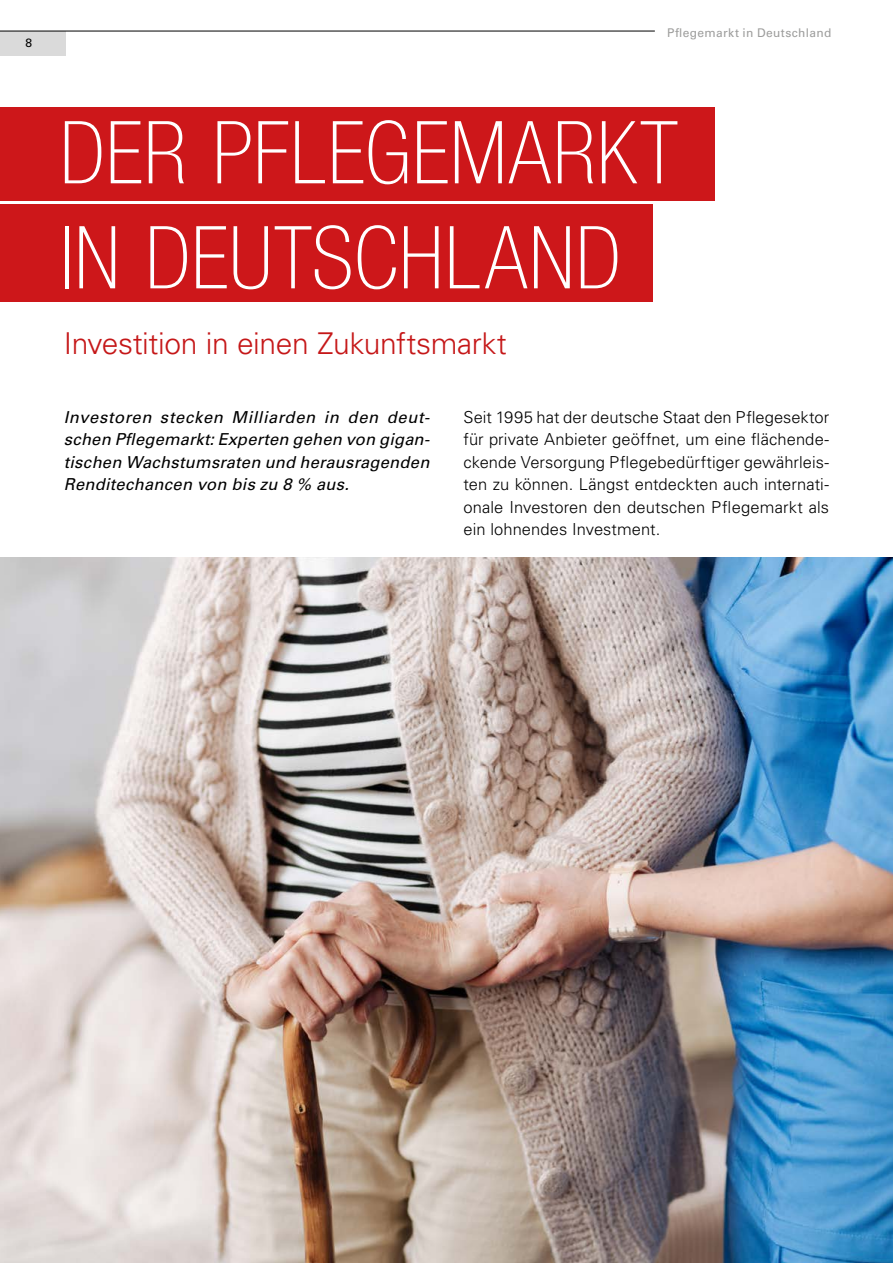
<style>
.page{position:relative;width:893px;height:1263px;background:#fff}
.page>*{position:absolute;margin:0;border:0;box-sizing:border-box;transform-origin:0 0}
.t1{font:100 condensed 87px/105px "Helvetica Neue LT Std";letter-spacing:.01em;color:#fff}
.t2{font:300 30px "Univers LT Std";letter-spacing:-.015em;color:#c51718}
.t3{font:300 16.5px/22.5px "Univers LT Std";letter-spacing:.005em;color:#000;text-align:justify}
.t4{font:italic 16.5px/22.5px "Univers LT Std";letter-spacing:.015em;color:#000;text-align:justify}
.t5{font:12px "Univers LT Std";letter-spacing:.03em;color:#9d9d9c}
.t6{font:12px "Univers LT Std";color:#000}
</style>
<div class="page">
<img style="left:0;top:558px;width:893px;height:705px">
<div style="left:0;top:31px;width:66px;height:24px;background:#dadada"></div>
<hr style="left:0;top:31px;width:655px;height:1px;background:#000">
<div style="left:0;top:204px;width:652px;height:98px;background:#cd171a"></div>
<div style="left:0;top:108px;width:714px;height:93px;background:#cd171a"></div>
<p class="t6" style="left:26px;top:35px;width:8px">8</p>
<p class="t5" style="left:667px;top:26px;width:166px">Pflegemarkt in Deutschland</p>
<h1 class="t1" style="left:60px;top:100px;width:620px">DER PFLEGEMARKT<br>IN DEUTSCHLAND</h1>
<h2 class="t2" style="left:64px;top:326px;width:445px">Investition in einen Zukunftsmarkt</h2>
<p class="t4" style="left:64px;top:406px;width:368px">Investoren stecken Milliarden in den deut&shy;schen Pflegemarkt: Experten gehen von gigan&shy;tischen Wachstumsraten und herausragenden Renditechancen von bis zu 8 % aus.</p>
<p class="t3" style="left:463px;top:405px;width:367px">Seit 1995 hat der deutsche Staat den Pflegesektor für private Anbieter geöffnet, um eine flächende&shy;ckende Versorgung Pflegebedürftiger gewährleis&shy;ten zu können. Längst entdeckten auch internati&shy;onale Investoren den deutschen Pflegemarkt als ein lohnendes Investment.</p>
</div>
